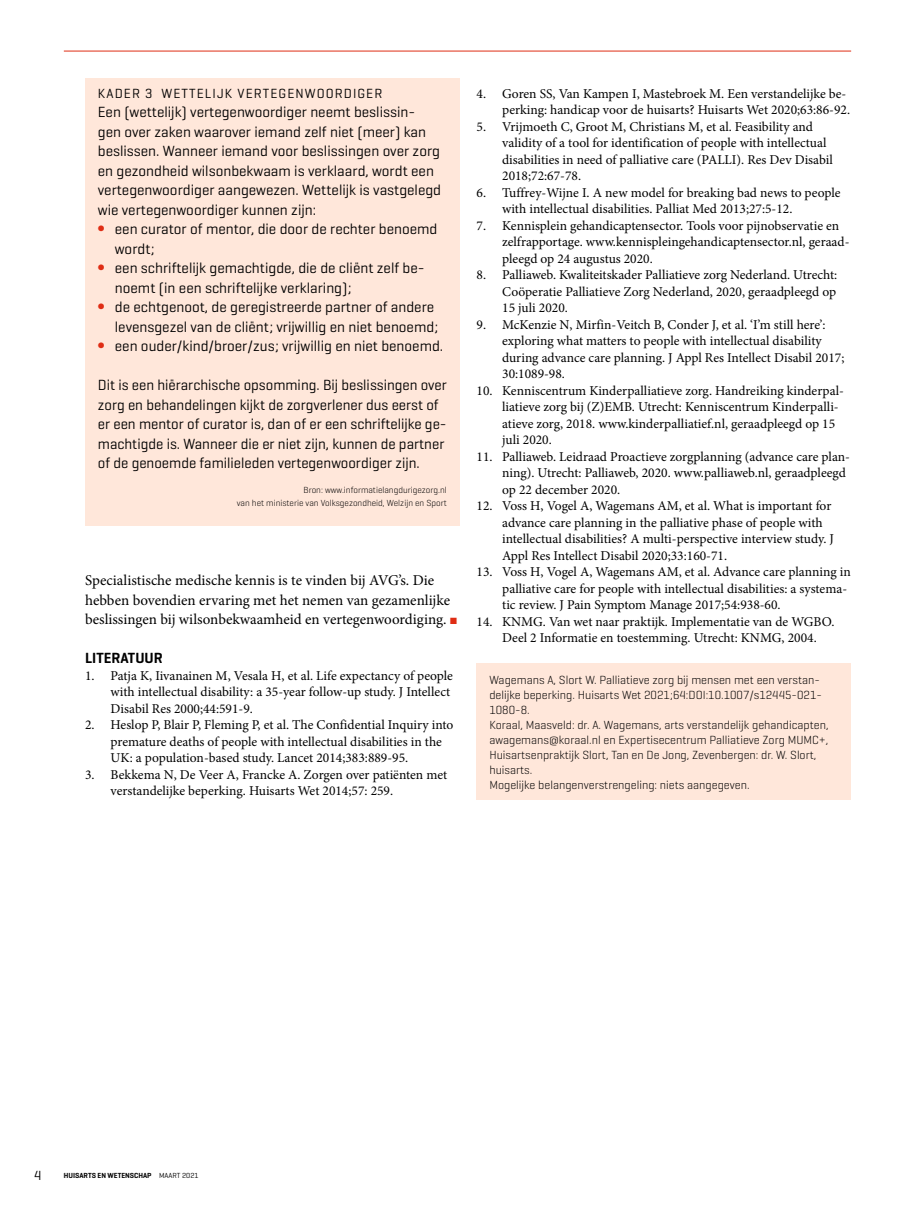
<style>
.page{position:relative;width:915px;height:1212px;background:#fff}
.page>*{position:absolute;margin:0;border:0;box-sizing:border-box;transform-origin:0 0}
.Para_kadertekst{font:15px/19.5px "Geogrotesque";color:#000}
.Para_broodtekst{font:15px/19.5px "Minion Pro";color:#000}
.Bibliography_Heading{font:600 15px "Geogrotesque";color:#000}
.t1{font:13.5px/16.5px "Minion Pro";color:#000}
.Box_Heading_kader_ko{font:13.5px "Geogrotesque";letter-spacing:.08em;color:#000}
.Image_Source_credit{font:300 12px/15px "Geogrotesque";color:#000}
.Biography_auteursinf{font:300 12px/15px "Geogrotesque";color:#000}
.Image_Source_credit-2{font:300 9px/13.5px "Geogrotesque";color:#000;text-align:right}
.t2{font:600 7.5px "Geogrotesque";color:#000}
.t3{font:7.5px "Geogrotesque";color:#000}
.s1{font-size:18px;color:#df2d14}
.s2{color:#df2d14}
.s3{font-weight:400}
</style>
<div class="page">
<hr style="left:64px;top:51px;width:786px;height:1px;background:#df2d14">
<div style="left:85px;top:78px;width:374px;height:447px;background:#ffe7da"></div>
<div style="left:476px;top:663px;width:374px;height:137px;background:#ffe7da"></div>
<p class="Box_Heading_kader_ko" style="left:98px;top:85px;width:286px">KADER 3 WETTELIJK VERTEGENWOORDIGER</p>
<p class="Para_kadertekst" style="left:98px;top:102px;width:344px">Een (wettelijk) vertegenwoordiger neemt beslissin&shy;gen over zaken waarover iemand zelf niet (meer) kan beslissen. Wanneer iemand voor beslissingen over zorg en gezondheid wilsonbekwaam is verklaard, wordt een vertegenwoordiger aangewezen. Wettelijk is vastgelegd wie vertegenwoordiger kunnen zijn:</p>
<p class="Para_kadertekst" style="left:115px;top:219px;width:324px;text-indent:-17px"><span class="s1">∫</span> een curator of mentor, die door de rechter benoemd wordt;</p>
<p class="Para_kadertekst" style="left:115px;top:258px;width:311px;text-indent:-17px"><span class="s1">∫</span> een schriftelijk gemachtigde, die de cliënt zelf be&shy;noemt (in een schriftelijke verklaring);</p>
<p class="Para_kadertekst" style="left:98px;top:297px;width:342px;text-align:right"><span class="s1">∫</span> de echtgenoot, de geregistreerde partner of andere levensgezel van de cliënt; vrijwillig en niet benoemd;</p>
<p class="Para_kadertekst" style="left:98px;top:336px;width:347px"><span class="s1">∫</span> een ouder/kind/broer/zus; vrijwillig en niet benoemd.</p>
<p class="Para_kadertekst" style="left:98px;top:375px;width:350px">Dit is een hiërarchische opsomming. Bij beslissingen over zorg en behandelingen kijkt de zorgverlener dus eerst of er een mentor of curator is, dan of er een schriftelijke ge&shy;machtigde is. Wanneer die er niet zijn, kunnen de partner of de genoemde familieleden vertegenwoordiger zijn.</p>
<p class="Image_Source_credit-2" style="left:237px;top:482px;width:211px">Bron: www.informatielangdurigezorg.nl<br>van het ministerie van Volksgezondheid, Welzijn en Sport</p>
<p class="Para_broodtekst" style="left:85px;top:571px;width:373px">Specialistische medische kennis is te vinden bij AVG’s. Die hebben bovendien ervaring met het nemen van gezamenlijke beslissingen bij wilsonbekwaamheid en vertegenwoordiging. <span class="s2">■</span></p>
<p class="Bibliography_Heading" style="left:85px;top:649px;width:79px">LITERATUUR</p>
<p class="t1" style="left:111px;top:667px;width:344px;text-indent:-26px">1. Patja K, Iivanainen M, Vesala H, et al. Life expectancy of people with intellectual disability: a 35-year follow-up study. J Intellect<br>Disabil Res 2000;44:591-9.</p>
<p class="t1" style="left:111px;top:717px;width:344px;text-indent:-26px">2. Heslop P, Blair P, Fleming P, et al. The Confidential Inquiry into premature deaths of people with intellectual disabilities in the<br>UK: a population-based study. Lancet 2014;383:889-95.</p>
<p class="t1" style="left:111px;top:766px;width:338px;text-indent:-26px">3. Bekkema N, De Veer A, Francke A. Zorgen over patiënten met verstandelijke beperking. Huisarts Wet 2014;57: 259.</p>
<p class="t1" style="left:476px;top:85px;width:375px;text-align:right">4. Goren SS, Van Kampen I, Mastebroek M. Een verstandelijke be&shy;perking: handicap voor de huisarts? Huisarts Wet 2020;63:86-92.</p>
<p class="t1" style="left:502px;top:118px;width:332px;text-indent:-26px">5. Vrijmoeth C, Groot M, Christians M, et al. Feasibility and validity of a tool for identification of people with intellectual disabilities in need of palliative care (PALLI). Res Dev Disabil 2018;72:67-78.</p>
<p class="t1" style="left:502px;top:184px;width:340px;text-indent:-26px">6. Tuffrey-Wijne I. A new model for breaking bad news to people with intellectual disabilities. Palliat Med 2013;27:5-12.</p>
<p class="t1" style="left:502px;top:217px;width:349px;text-indent:-26px">7. Kennisplein gehandicaptensector. Tools voor pijnobservatie en zelfrapportage. www.kennispleingehandicaptensector.nl, geraad&shy;pleegd op 24 augustus 2020.</p>
<p class="t1" style="left:502px;top:267px;width:336px;text-align:justify;text-indent:-26px">8. Palliaweb. Kwaliteitskader Palliatieve zorg Nederland. Utrecht:<br>Coöperatie Palliatieve Zorg Nederland, 2020, geraadpleegd op 15 juli 2020.</p>
<p class="t1" style="left:502px;top:316px;width:343px;text-indent:-26px">9. McKenzie N, Mirfin-Veitch B, Conder J, et al. ‘I’m still here’: exploring what matters to people with intellectual disability during advance care planning. J Appl Res Intellect Disabil 2017; 30:1089-98.</p>
<p class="t1" style="left:502px;top:382px;width:343px;text-indent:-26px">10. Kenniscentrum Kinderpalliatieve zorg. Handreiking kinderpal&shy;liatieve zorg bij (Z)EMB. Utrecht: Kenniscentrum Kinderpalli&shy;atieve zorg, 2018. www.kinderpalliatief.nl, geraadpleegd op 15 juli 2020.</p>
<p class="t1" style="left:502px;top:448px;width:349px;text-indent:-26px">11. Palliaweb. Leidraad Proactieve zorgplanning (advance care plan&shy;ning). Utrecht: Palliaweb, 2020. www.palliaweb.nl, geraadpleegd op 22 december 2020.</p>
<p class="t1" style="left:502px;top:498px;width:333px;text-indent:-26px">12. Voss H, Vogel A, Wagemans AM, et al. What is important for advance care planning in the palliative phase of people with intellectual disabilities? A multi-perspective interview study. J Appl Res Intellect Disabil 2020;33:160-71.</p>
<p class="t1" style="left:502px;top:564px;width:350px;text-indent:-26px">13. Voss H, Vogel A, Wagemans AM, et al. Advance care planning in palliative care for people with intellectual disabilities: a systema&shy;tic review. J Pain Symptom Manage 2017;54:938-60.</p>
<p class="t1" style="left:476px;top:613px;width:359px;text-align:center">14. KNMG. Van wet naar praktijk. Implementatie van de WGBO.<br>Deel 2 Informatie en toestemming. Utrecht: KNMG, 2004.</p>
<p class="Image_Source_credit" style="left:489px;top:672px;width:340px">Wagemans A, Slort W. Palliatieve zorg bij mensen met een verstan&shy;delijke beperking. Huisarts Wet 2021;64:DOI:10.1007/s12445-021- 1080-8.<br>Koraal, Maasveld: dr. A. Wagemans, arts verstandelijk gehandicapten, awagemans@koraal.nl en Expertisecentrum Palliatieve Zorg MUMC+,</p>
<p class="Biography_auteursinf" style="left:489px;top:747px;width:328px">Huisartsenpraktijk Slort, Tan en De Jong, Zevenbergen: dr. W. Slort, huisarts.</p>
<p class="Biography_auteursinf" style="left:489px;top:777px;width:261px">Mogelijke belangenverstrengeling: niets aangegeven.</p>
<p class="Box_Heading_kader_ko" style="left:34px;top:1166px;width:9px">4</p>
<p class="t2" style="left:64px;top:1171px;width:137px">HUISARTS EN WETENSCHAP <span class="s3">MAAmaand null</span></p>
<p class="t3" style="left:172px;top:1171px;width:27px">RT 2021</p>
</div>
